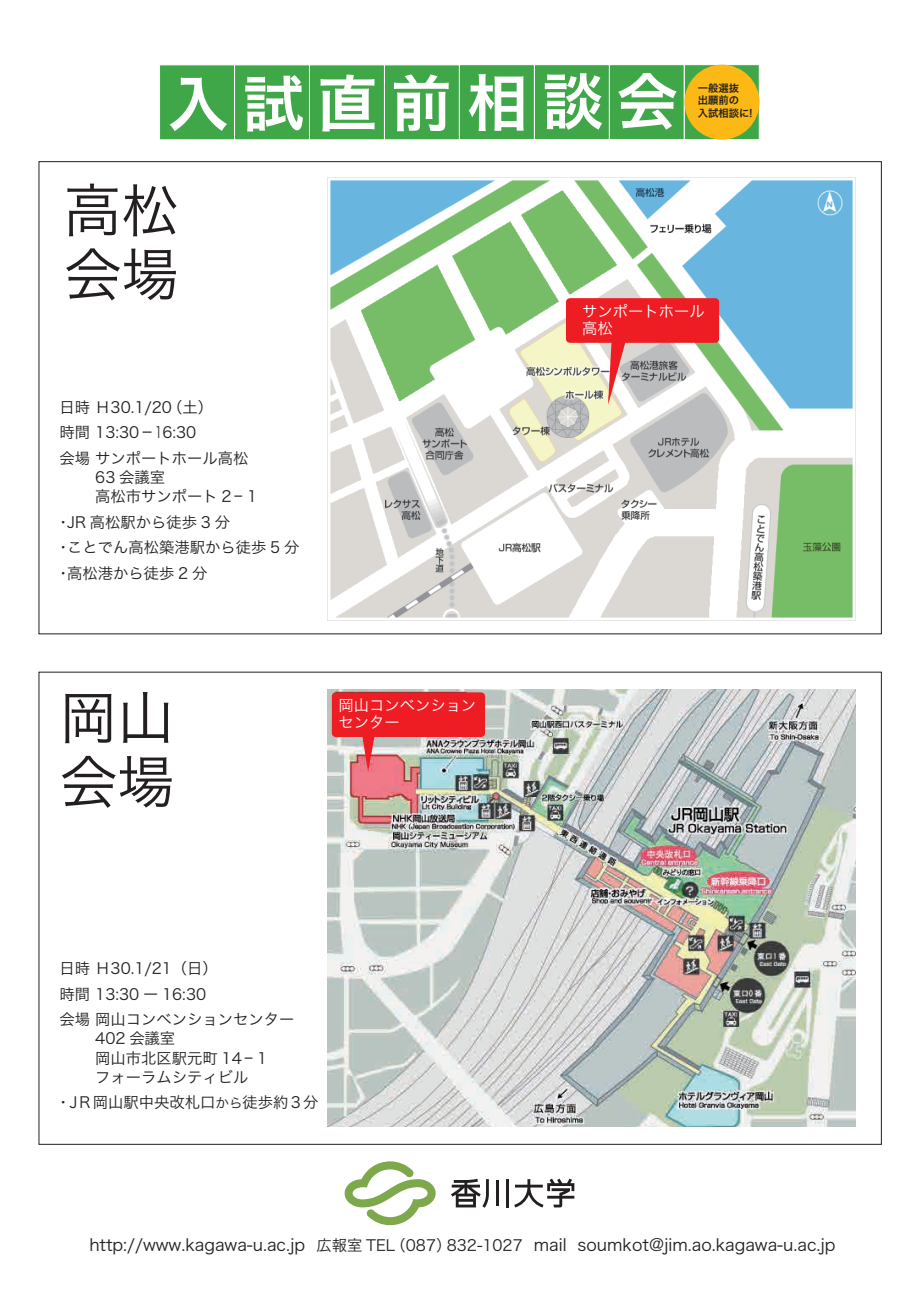
<style>
.page{position:relative;width:919px;height:1289px;background:#fff}
.page>*{position:absolute;margin:0;border:0;box-sizing:border-box;transform-origin:0 0}
.t1{font:61.2px "Hira Kaku Pro W6";letter-spacing:.22em;color:#fff}
.t2{font:57.45px/64.1px "Hira Kaku Pro W3";color:#231f20}
.t3{font:16.65px "Hira Kaku Pro W3";color:#231f20}
.t4{font:15.3px/25.5px "Hira Kaku Pro W3";color:#231f20}
.t5{font:15.3px/17px "Hira Kaku Pro W3";color:#fff}
.t6{font:10.35px/12.9px "Hira Kaku Pro W6";color:#231f20}
.s1{font-size:13.65px}
.s2{font-size:15.3px}
</style>
<div class="page">
<img style="left:327px;top:178px;width:526px;height:442px">
<div style="left:309px;top:65px;width:75px;height:75px;background:#3fa748;border:1px solid #fff"></div>
<div style="left:234px;top:65px;width:75px;height:75px;background:#3fa748;border:1px solid #fff"></div>
<div style="left:159px;top:65px;width:75px;height:75px;background:#3fa748;border:1px solid #fff"></div>
<div style="left:384px;top:65px;width:75px;height:75px;background:#3fa748;border:1px solid #fff"></div>
<div style="left:609px;top:65px;width:75px;height:75px;background:#3fa748;border:1px solid #fff"></div>
<div style="left:534px;top:65px;width:75px;height:75px;background:#3fa748;border:1px solid #fff"></div>
<div style="left:459px;top:65px;width:75px;height:75px;background:#3fa748;border:1px solid #fff"></div>
<div style="left:684px;top:65px;width:75px;height:75px;background:#3fa748;border:1px solid #fff"></div>
<div style="left:684px;top:65px;width:75px;height:75px;background:#fcb814;border-radius:50%"></div>
<img style="left:327px;top:689px;width:527px;height:438px">
<svg style="left:344px;top:1161px;width:91px;height:64px"></svg>
<hr style="left:506px;top:1179px;width:3px;height:28px;background:#231f20">
<hr style="left:496px;top:1179px;width:3px;height:26px;background:#231f20">
<svg style="left:451px;top:1178px;width:38px;height:29px"></svg>
<svg style="left:514px;top:1178px;width:60px;height:29px"></svg>
<div style="left:332px;top:692px;width:153px;height:45px;background:#ee1d23;border-radius:4px"></div>
<svg style="left:361px;top:737px;width:14px;height:34px"></svg>
<div style="left:566px;top:298px;width:153px;height:45px;background:#ee1d23;border-radius:4px"></div>
<svg style="left:608px;top:342px;width:18px;height:63px"></svg>
<h1 class="t1" style="left:167px;top:52px;width:511px">入試直前相談会</h1>
<p class="t6" style="left:697px;top:81px;width:56px">一般選抜<br>出願前の<br>入試相談に!</p>
<h2 class="t2" style="left:64px;top:177px;width:116px">高松会場</h2>
<p class="t4" style="left:60px;top:394px;width:190px">日時 Ｈ30.1/20（土）<br>時間 13:30 ー 16:30<br>会場 サンポートホール高松</p>
<p class="t4" style="left:95px;top:467px;width:163px;line-height:19.2px;text-indent:-36px">　　 63 会議室<br>高松市サンポート 2 ー 1</p>
<p class="t4" style="left:60px;top:508px;width:241px">･JR 高松駅から徒歩 3 分<br>･ことでん高松築港駅から徒歩 5 分･高松港から徒歩 2 分</p>
<h2 class="t2" style="left:60px;top:684px;width:116px">岡山会場</h2>
<p class="t5" style="left:338px;top:696px;width:139px">岡山コンベンションセンター</p>
<p class="t4" style="left:60px;top:955px;width:236px">日時 Ｈ30.1/21（日）<br>時間 13:30 ー 16:30<br>会場 岡山コンベンションセンター</p>
<p class="t4" style="left:95px;top:1025px;width:81px">402 会議室</p>
<p class="t4" style="left:95px;top:1044px;width:173px">岡山市北区駅元町 14 ー 1</p>
<p class="t4" style="left:60px;top:1063px;width:190px">　　 フォーラムシティビル</p>
<p class="t4" style="left:60px;top:1089px;width:260px">･ＪR岡山駅中央改札口<span class="s1">から</span>徒歩約3分</p>
<p class="t5" style="left:582px;top:302px;width:124px">サンポートホール高松</p>
<p class="t3" style="left:89px;top:1231px;width:747px">http://www.kagawa-u.ac.jp <span class="s2">広報室 TEL（087）832-1027</span> mail soumkot@jim.ao.kagawa-u.ac.jp</p>
</div>
